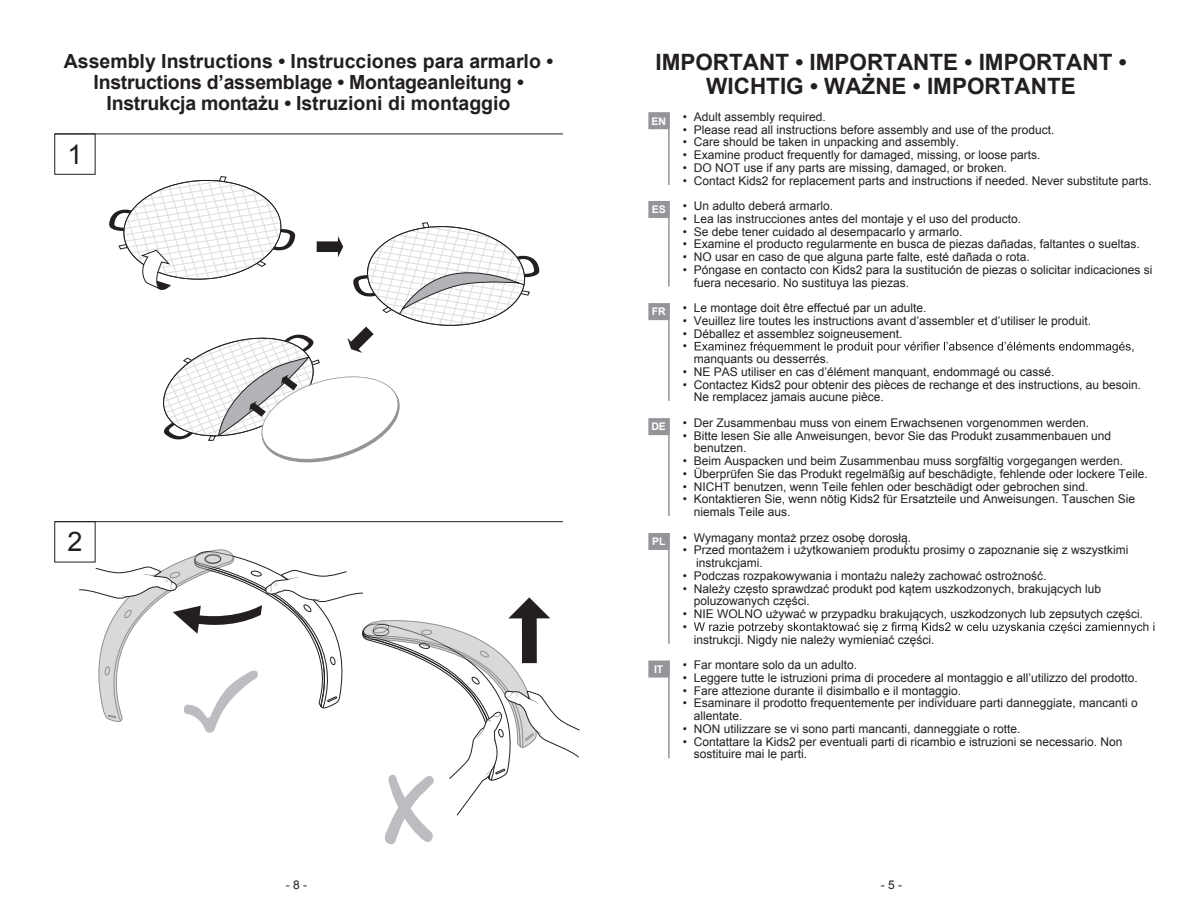
<style>
.page{position:relative;width:1188px;height:918px;background:#fff}
.page>*{position:absolute;margin:0;border:0;box-sizing:border-box;transform-origin:0 0}
.t1{font:27px "Arial";color:#231f20}
.t2{font:700 22.5px/24px "Arial";color:#231f20;text-align:center}
.t3{font:700 19.5px/21px "Arial";color:#231f20;text-align:center}
.t4{font:12px/12.8px "Arial";color:#231f20}
.t5{font:700 10.5px "Arial";color:#fff}
</style>
<div class="page">
<svg style="left:109px;top:176px;width:430px;height:287px"></svg>
<svg style="left:695px;top:342px;width:439px;height:11px"></svg>
<svg style="left:694px;top:622px;width:460px;height:11px"></svg>
<div style="left:648px;top:112px;width:22px;height:17px;background:#939598;border:2px solid #939598"></div>
<hr style="left:668px;top:112px;width:2px;height:73px;background:#939598">
<div style="left:648px;top:201px;width:22px;height:17px;background:#939598;border:2px solid #939598"></div>
<hr style="left:668px;top:201px;width:2px;height:86px;background:#939598">
<div style="left:648px;top:303px;width:22px;height:17px;background:#939598;border:2px solid #939598"></div>
<hr style="left:668px;top:303px;width:2px;height:98px;background:#939598">
<div style="left:648px;top:533px;width:22px;height:17px;background:#939598;border:2px solid #939598"></div>
<hr style="left:668px;top:533px;width:2px;height:111px;background:#939598">
<div style="left:648px;top:661px;width:22px;height:17px;background:#939598;border:2px solid #939598"></div>
<hr style="left:668px;top:661px;width:2px;height:97px;background:#939598">
<div style="left:648px;top:418px;width:22px;height:17px;background:#939598;border:2px solid #939598"></div>
<hr style="left:668px;top:418px;width:2px;height:98px;background:#939598">
<div style="left:54px;top:134px;width:42px;height:41px;border:1px solid #231f20"></div>
<hr style="left:55px;top:134px;width:508px;height:1px;background:#231f20">
<div style="left:54px;top:521px;width:42px;height:41px;border:1px solid #231f20"></div>
<hr style="left:55px;top:521px;width:508px;height:1px;background:#231f20">
<svg style="left:79px;top:548px;width:501px;height:297px"></svg>
<h3 class="t3" style="left:64px;top:52px;width:491px">Assembly Instructions • Instrucciones para armarlo •<br>Instructions d’assemblage • Montageanleitung •<br>Instrukcja montażu • Istruzioni di montaggio</h3>
<h1 class="t1" style="left:67px;top:136px;width:17px">1</h1>
<h1 class="t1" style="left:67px;top:524px;width:17px">2</h1>
<h2 class="t2" style="left:655px;top:51px;width:473px">IMPORTANT • IMPORTANTE • IMPORTANT •<br>WICHTIG • WAŻNE • IMPORTANTE</h2>
<p class="t5" style="left:651px;top:114px;width:16px">EN</p>
<p class="t5" style="left:652px;top:203px;width:16px">ES</p>
<p class="t5" style="left:652px;top:305px;width:15px">FR</p>
<p class="t5" style="left:651px;top:420px;width:16px">DE</p>
<p class="t5" style="left:652px;top:535px;width:15px">PL</p>
<p class="t5" style="left:654px;top:662px;width:11px">IT</p>
<p class="t4" style="left:683px;top:110px;width:144px">• Adult assembly required.</p>
<p class="t4" style="left:683px;top:123px;width:373px">• Please read all instructions before assembly and use of the product.</p>
<p class="t4" style="left:683px;top:136px;width:278px">• Care should be taken in unpacking and assembly.</p>
<p class="t4" style="left:683px;top:149px;width:359px">• Examine product frequently for damaged, missing, or loose parts.</p>
<p class="t4" style="left:683px;top:161px;width:326px">• DO NOT use if any parts are missing, damaged, or broken.</p>
<p class="t4" style="left:683px;top:174px;width:471px">• Contact Kids2 for replacement parts and instructions if needed. Never substitute parts.</p>
<p class="t4" style="left:683px;top:200px;width:152px">• Un adulto deberá armarlo.</p>
<p class="t4" style="left:683px;top:212px;width:340px">• Lea las instrucciones antes del montaje y el uso del producto.</p>
<p class="t4" style="left:683px;top:225px;width:281px">• Se debe tener cuidado al desempacarlo y armarlo.</p>
<p class="t4" style="left:683px;top:238px;width:459px">• Examine el producto regularmente en busca de piezas dañadas, faltantes o sueltas.</p>
<p class="t4" style="left:683px;top:251px;width:349px">• NO usar en caso de que alguna parte falte, esté dañada o rota.</p>
<p class="t4" style="left:694px;top:263px;width:460px;text-indent:-11px">• Póngase en contacto con Kids2 para la sustitución de piezas o solicitar indicaciones si fuera necesario. No sustituya las piezas.</p>
<p class="t4" style="left:683px;top:302px;width:245px">• Le montage doit être effectué par un adulte.</p>
<p class="t4" style="left:683px;top:314px;width:410px">• Veuillez lire toutes les instructions avant d’assembler et d’utiliser le produit.</p>
<p class="t4" style="left:683px;top:327px;width:221px">• Déballez et assemblez soigneusement.</p>
<p class="t4" style="left:683px;top:340px;width:6px">•</p>
<p class="t4" style="left:694px;top:353px;width:137px">manquants ou desserrés.</p>
<p class="t4" style="left:683px;top:365px;width:373px">• NE PAS utiliser en cas d’élément manquant, endommagé ou cassé.</p>
<p class="t4" style="left:694px;top:378px;width:449px;text-indent:-11px">• Contactez Kids2 pour obtenir des pièces de rechange et des instructions, au besoin.<br>Ne remplacez jamais aucune pièce.</p>
<p class="t4" style="left:683px;top:416px;width:408px">• Der Zusammenbau muss von einem Erwachsenen vorgenommen werden.</p>
<p class="t4" style="left:694px;top:429px;width:419px;text-indent:-11px">• Bitte lesen Sie alle Anweisungen, bevor Sie das Produkt zusammenbauen und benutzen.</p>
<p class="t4" style="left:683px;top:455px;width:442px">• Beim Auspacken und beim Zusammenbau muss sorgfältig vorgegangen werden.</p>
<p class="t4" style="left:683px;top:467px;width:467px">• Überprüfen Sie das Produkt regelmäßig auf beschädigte, fehlende oder lockere Teile.</p>
<p class="t4" style="left:683px;top:480px;width:407px">• NICHT benutzen, wenn Teile fehlen oder beschädigt oder gebrochen sind.</p>
<p class="t4" style="left:694px;top:493px;width:443px;text-indent:-11px">• Kontaktieren Sie, wenn nötig Kids2 für Ersatzteile und Anweisungen. Tauschen Sie niemals Teile aus.</p>
<p class="t4" style="left:683px;top:531px;width:230px">• Wymagany montaż przez osobę dorosłą.</p>
<p class="t4" style="left:696px;top:544px;width:434px;text-indent:-13px">• Przed montażem i użytkowaniem produktu prosimy o zapoznanie się z wszystkimi instrukcjami.</p>
<p class="t4" style="left:683px;top:569px;width:365px">• Podczas rozpakowywania i montażu należy zachować ostrożność.</p>
<p class="t4" style="left:694px;top:582px;width:409px;text-indent:-11px">• Należy często sprawdzać produkt pod kątem uszkodzonych, brakujących lub poluzowanych części.</p>
<p class="t4" style="left:683px;top:608px;width:462px">• NIE WOLNO używać w przypadku brakujących, uszkodzonych lub zepsutych części.</p>
<p class="t4" style="left:683px;top:620px;width:6px">•</p>
<p class="t4" style="left:694px;top:633px;width:242px">instrukcji. Nigdy nie należy wymieniać części.</p>
<p class="t4" style="left:683px;top:659px;width:176px">• Far montare solo da un adulto.</p>
<p class="t4" style="left:683px;top:671px;width:457px">• Leggere tutte le istruzioni prima di procedere al montaggio e all’utilizzo del prodotto.</p>
<p class="t4" style="left:683px;top:684px;width:280px">• Fare attezione durante il disimballo e il montaggio.</p>
<p class="t4" style="left:694px;top:697px;width:446px;text-indent:-11px">• Esaminare il prodotto frequentemente per individuare parti danneggiate, mancanti o allentate.</p>
<p class="t4" style="left:683px;top:722px;width:339px">• NON utilizzare se vi sono parti mancanti, danneggiate o rotte.</p>
<p class="t4" style="left:694px;top:735px;width:430px;text-indent:-11px">• Contattare la Kids2 per eventuali parti di ricambio e istruzioni se necessario. Non sostituire mai le parti.</p>
<p class="t4" style="left:286px;top:879px;width:23px">- 8 -</p>
<p class="t4" style="left:881px;top:879px;width:23px">- 5 -</p>
</div>
